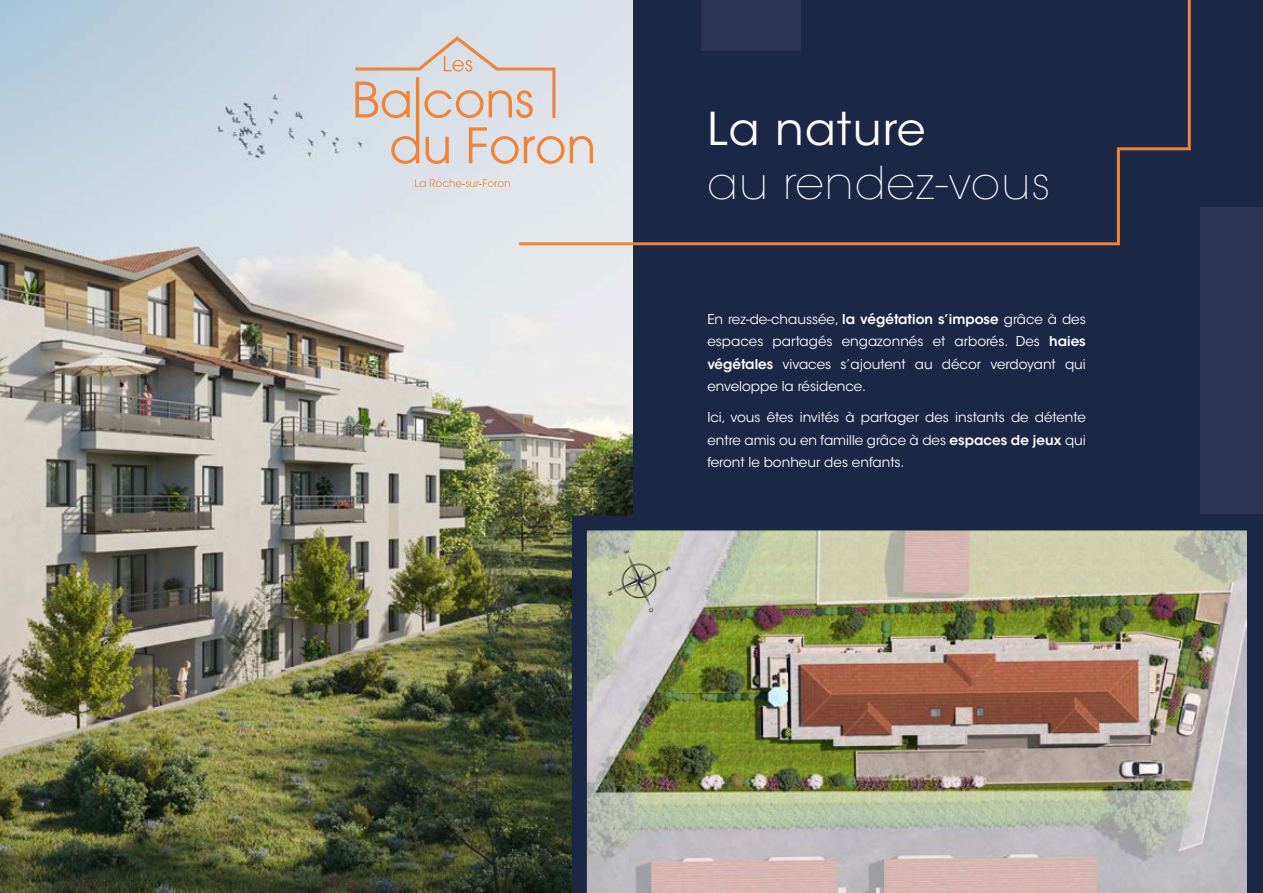
<style>
.page{position:relative;width:1263px;height:893px;background:#1a2745}
.page>*{position:absolute;margin:0;border:0;box-sizing:border-box;transform-origin:0 0}
.t1{font:200 45px "ITC Avant Garde Std";letter-spacing:.03em;color:#fff}
.t2{font:45px "ITC Avant Garde Std";letter-spacing:.03em;color:#fff}
.t3{font:13.5px/22.5px "ITC Avant Garde Std";color:#fff;text-align:justify}
.s1{font-weight:600}
</style>
<div class="page">
<img style="left:0;top:0;width:633px;height:893px">
<svg style="left:415px;top:179px;width:95px;height:8px"></svg>
<svg style="left:355px;top:36px;width:161px;height:128px;background:#dbd1cb"></svg>
<svg style="left:516px;top:0;width:675px;height:247px"></svg>
<div style="left:1200px;top:207px;width:63px;height:306px;background:#2b3351"></div>
<div style="left:702px;top:0;width:99px;height:50px;background:#2b3351"></div>
<img style="left:564px;top:508px;width:699px;height:385px">
<h1 class="t2" style="left:707px;top:101px;width:219px">La nature</h1>
<h1 class="t1" style="left:707px;top:156px;width:345px">au rendez-vous</h1>
<p class="t3" style="left:707px;top:308px;width:380px">En rez-de-chaussée, <span class="s1">la végétation s’impose</span> grâce à des espaces partagés engazonnés et arborés. Des <span class="s1">haies végétales</span> vivaces s’ajoutent au décor verdoyant qui enveloppe la résidence.</p>
<p class="t3" style="left:707px;top:406px;width:380px">Ici, vous êtes invités à partager des instants de détente entre amis ou en famille grâce à des <span class="s1">espaces de jeux</span> qui feront le bonheur des enfants.</p>
</div>
